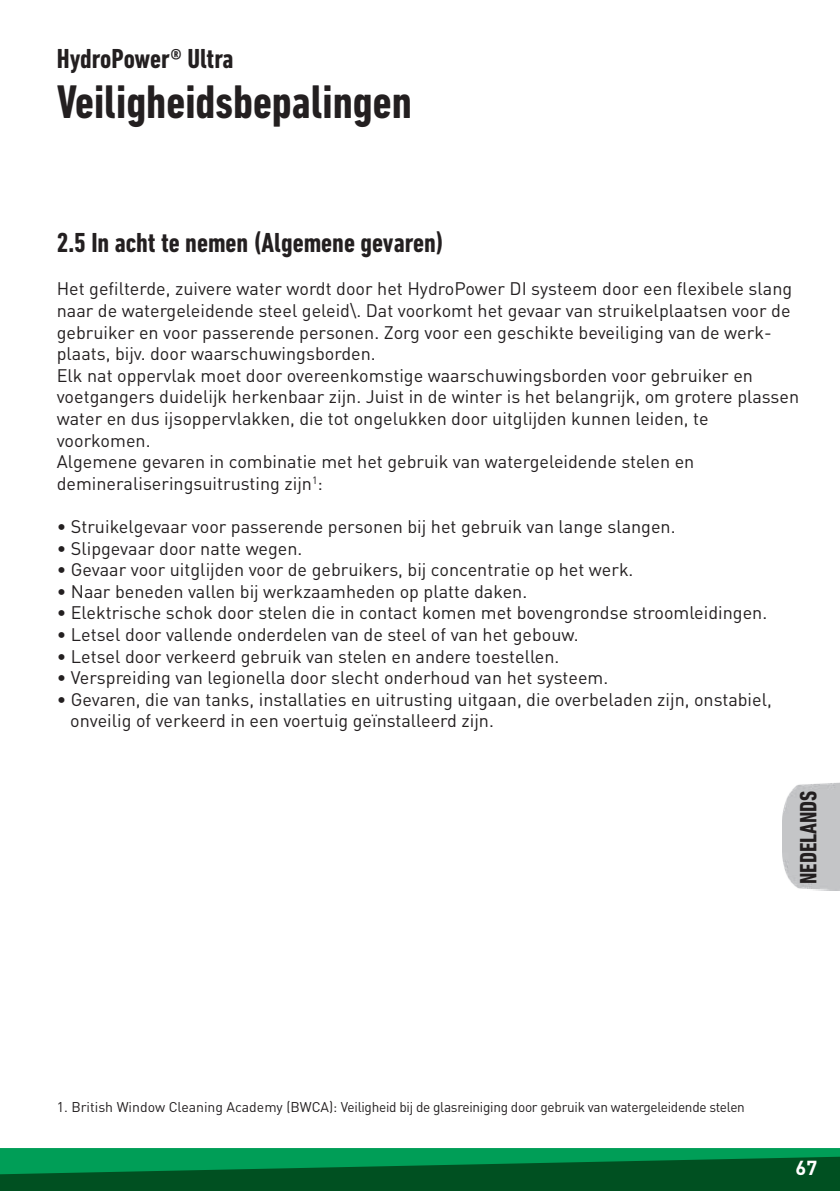
<style>
.page{position:relative;width:840px;height:1191px;background:#fff}
.page>*{position:absolute;margin:0;border:0;box-sizing:border-box;transform-origin:0 0}
.t1{font:700 condensed 48px "DIN Next LT Pro";color:#231f20}
.t2{font:700 condensed 28px "DIN Next LT Pro";color:#231f20}
.t3{font:700 condensed 24px "DIN Next LT Pro";color:#231f20}
.t4{font:700 20px "DIN Pro";color:#fff}
.t5{font:18px/21.6px "DIN Pro";color:#231f20}
.t6{font:14px "DIN Pro";letter-spacing:-.02em;color:#231f20}
</style>
<div class="page">
<svg style="left:0;top:1148px;width:839px;height:43px;background:#006f37"></svg>
<img style="left:782px;top:783px;width:57px;height:107px">
<h2 class="t2" style="left:57px;top:43px;width:178px">HydroPower® Ultra</h2>
<h1 class="t1" style="left:57px;top:74px;width:356px">Veiligheidsbepalingen</h1>
<h2 class="t2" style="left:57px;top:227px;width:388px">2.5 In acht te nemen (Algemene gevaren)</h2>
<p class="t5" style="left:57px;top:277px;width:743px">Het gefilterde, zuivere water wordt door het HydroPower DI systeem door een flexibele slang naar de watergeleidende steel geleid\. Dat voorkomt het gevaar van struikelplaatsen voor de gebruiker en voor passerende personen. Zorg voor een geschikte beveiliging van de werk&shy;plaats, bijv. door waarschuwingsborden.<br>Elk nat oppervlak moet door overeenkomstige waarschuwingsborden voor gebruiker en voetgangers duidelijk herkenbaar zijn. Juist in de winter is het belangrijk, om grotere plassen water en dus ijsoppervlakken, die tot ongelukken door uitglijden kunnen leiden, te voorkomen.<br>Algemene gevaren in combinatie met het gebruik van watergeleidende stelen en demineraliseringsuitrusting zijn<sup>1</sup>:</p>
<p class="t5" style="left:57px;top:515px;width:620px">• Struikelgevaar voor passerende personen bij het gebruik van lange slangen.</p>
<p class="t5" style="left:57px;top:536px;width:247px">• Slipgevaar door natte wegen.</p>
<p class="t5" style="left:57px;top:558px;width:578px">• Gevaar voor uitglijden voor de gebruikers, bij concentratie op het werk.</p>
<p class="t5" style="left:57px;top:580px;width:471px">• Naar beneden vallen bij werkzaamheden op platte daken.</p>
<p class="t5" style="left:57px;top:601px;width:711px">• Elektrische schok door stelen die in contact komen met bovengrondse stroomleidingen.</p>
<p class="t5" style="left:57px;top:623px;width:523px">• Letsel door vallende onderdelen van de steel of van het gebouw.</p>
<p class="t5" style="left:57px;top:644px;width:504px">• Letsel door verkeerd gebruik van stelen en andere toestellen.</p>
<p class="t5" style="left:57px;top:666px;width:552px">• Verspreiding van legionella door slecht onderhoud van het systeem.</p>
<p class="t5" style="left:70px;top:688px;width:702px;text-indent:-13px">• Gevaren, die van tanks, installaties en uitrusting uitgaan, die overbeladen zijn, onstabiel, onveilig of verkeerd in een voertuig geïnstalleerd zijn.</p>
<h3 class="t3" style="left:794px;top:884px;width:95px;rotate:-90deg">NEDELANDS</h3>
<p class="t6" style="left:57px;top:1097px;width:689px">1. British Window Cleaning Academy (BWCA): Veiligheid bij de glasreiniging door gebruik van watergeleidende stelen</p>
<p class="t4" style="left:795px;top:1154px;width:23px">67</p>
</div>
